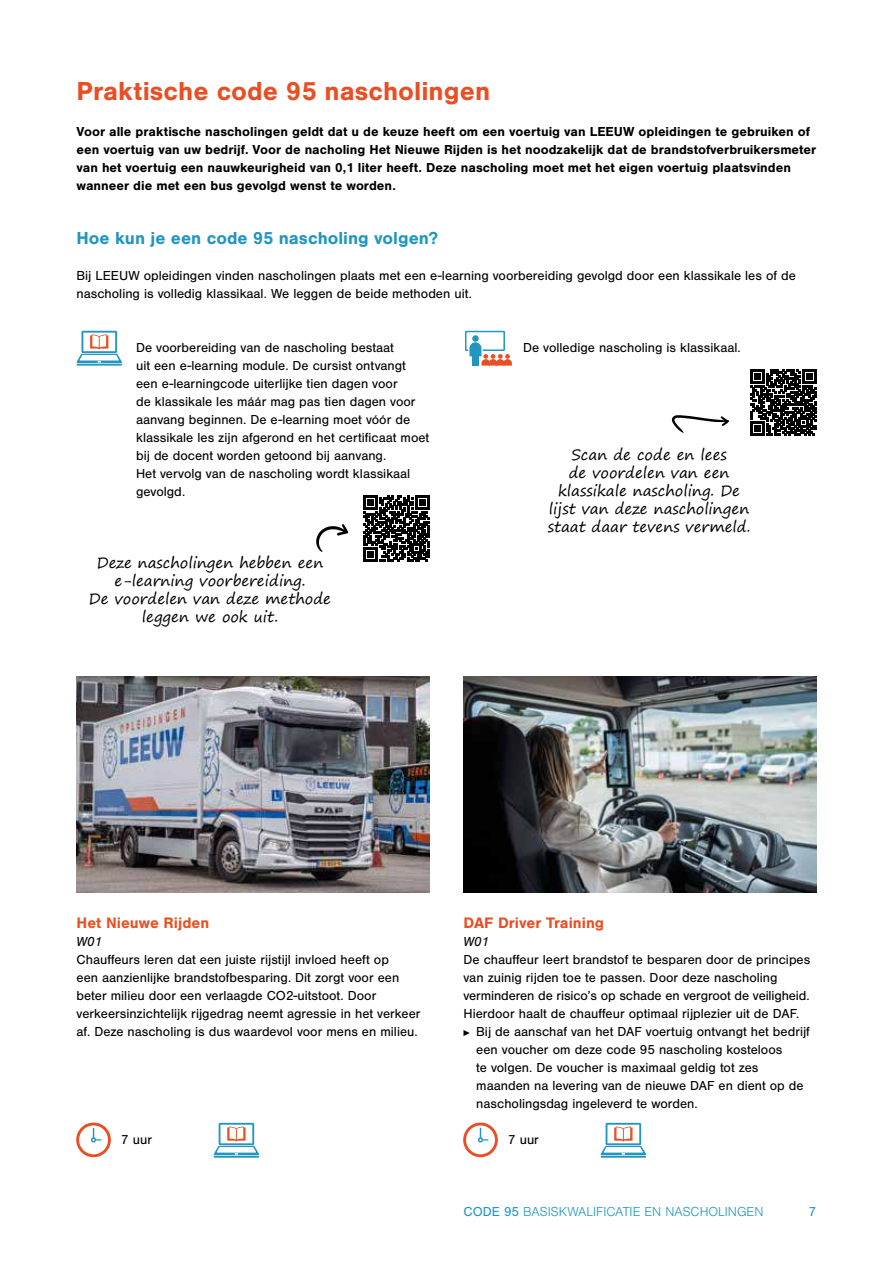
<style>
.page{position:relative;width:893px;height:1263px;background:#fff}
.page>*{position:absolute;margin:0;border:0;box-sizing:border-box;transform-origin:0 0}
.t1{font:700 27px "Nimbus San";color:#e94e24}
.t2{font:700 18px "Nimbus San";color:#2096c0}
.t3{font:700 15.75px "Nimbus San";color:#e94e24}
.t4{font:700 15.75px "Nimbus San";color:#e95123}
.t5{font:15px/18px "Segoe Print";color:#000;text-align:center}
.t6{font:13.5px/18px "Nimbus San";color:#000}
.t7{font:700 13.5px/18px "Nimbus San";color:#000}
.t8{font:300 13.5px "Nimbus San";color:#2096c0}
.t9{font:italic 13.5px "Nimbus San";color:#000}
.t10{font:13.5px "Nimbus San";color:#2096c0}
.s1{font-weight:400}
</style>
<div class="page">
<svg style="left:463px;top:1030px;width:7px;height:6px"></svg>
<hr style="left:214px;top:1156px;width:45px;height:2px;background:#2096c0">
<svg style="left:214px;top:1123px;width:45px;height:32px"></svg>
<hr style="left:601px;top:1156px;width:45px;height:2px;background:#2096c0">
<svg style="left:601px;top:1123px;width:45px;height:32px"></svg>
<div style="left:76px;top:1122px;width:35px;height:35px;border:3px solid #e94e24;border-radius:50%"></div>
<svg style="left:91px;top:1128px;width:10px;height:14px"></svg>
<div style="left:463px;top:1122px;width:35px;height:35px;border:3px solid #e94e24;border-radius:50%"></div>
<svg style="left:478px;top:1128px;width:10px;height:14px"></svg>
<img style="left:77px;top:676px;width:352px;height:216px">
<hr style="left:77px;top:364px;width:45px;height:2px;background:#2096c0">
<svg style="left:77px;top:331px;width:45px;height:32px"></svg>
<div style="left:465px;top:331px;width:40px;height:20px;border:1px solid #2096c0"></div>
<svg style="left:468px;top:341px;width:44px;height:25px"></svg>
<div style="left:472px;top:354px;width:7px;height:12px;background:#2096c0"></div>
<svg style="left:472px;top:335px;width:7px;height:7px"></svg>
<img style="left:463px;top:676px;width:353px;height:216px">
<svg style="left:750px;top:369px;width:67px;height:67px"></svg>
<svg style="left:363px;top:495px;width:67px;height:67px"></svg>
<svg style="left:316px;top:524px;width:32px;height:28px"></svg>
<svg style="left:672px;top:415px;width:57px;height:18px"></svg>
<h1 class="t1" style="left:77px;top:76px;width:415px">Praktische code 95 nascholingen</h1>
<p class="t7" style="left:77px;top:123px;width:741px">Voor alle praktische nascholingen geldt dat u de keuze heeft om een voertuig van LEEUW opleidingen te gebruiken of een voertuig van uw bedrijf. Voor de nacholing Het Nieuwe Rijden is het noodzakelijk dat de brandstofverbruikersmeter van het voertuig een nauwkeurigheid van 0,1 liter heeft. Deze nascholing moet met het eigen voertuig plaatsvinden wanneer die met een bus gevolgd wenst te worden.</p>
<h2 class="t2" style="left:77px;top:228px;width:363px">Hoe kun je een code 95 nascholing volgen?</h2>
<p class="t6" style="left:77px;top:267px;width:721px">Bij LEEUW opleidingen vinden nascholingen plaats met een e-learning voorbereiding gevolgd door een klassikale les of de nascholing is volledig klassikaal. We leggen de beide methoden uit.</p>
<p class="t6" style="left:136px;top:339px;width:295px">De voorbereiding van de nascholing bestaat<br>uit een e-learning module. De cursist ontvangt een e-learningcode uiterlijke tien dagen voor<br>de klassikale les máár mag pas tien dagen voor aanvang beginnen. De e-learning moet vóór de klassikale les zijn afgerond en het certificaat moet bij de docent worden getoond bij aanvang.<br>Het vervolg van de nascholing wordt klassikaal gevolgd.</p>
<p class="t6" style="left:523px;top:339px;width:219px">De volledige nascholing is klassikaal.</p>
<p class="t5" style="left:548px;top:445px;width:204px">Scan de code en lees<br>de voordelen van een klassikale nascholing. De lijst van deze nascholingen staat daar tevens vermeld.</p>
<p class="t5" style="left:89px;top:553px;width:244px">Deze nascholingen hebben een e-learning voorbereiding.<br>De voordelen van deze methode leggen we ook uit.</p>
<p class="t4" style="left:77px;top:914px;width:134px">Het Nieuwe Rijden</p>
<p class="t9" style="left:77px;top:934px;width:27px">W01</p>
<p class="t6" style="left:77px;top:951px;width:345px">Chauffeurs leren dat een juiste rijstijl invloed heeft op<br>een aanzienlijke brandstofbesparing. Dit zorgt voor een beter milieu door een verlaagde CO2-uitstoot. Door verkeersinzichtelijk rijgedrag neemt agressie in het verkeer af. Deze nascholing is dus waardevol voor mens en milieu.</p>
<p class="t3" style="left:463px;top:914px;width:142px">DAF Driver Training</p>
<p class="t9" style="left:463px;top:934px;width:27px">W01</p>
<p class="t6" style="left:463px;top:951px;width:348px">De chauffeur leert brandstof te besparen door de principes</p>
<p class="t6" style="left:463px;top:969px;width:316px">van zuinig rijden toe te passen. Door deze nascholing</p>
<p class="t6" style="left:463px;top:987px;width:348px">verminderen de risico’s op schade en vergroot de veiligheid.</p>
<p class="t6" style="left:463px;top:1005px;width:337px">Hierdoor haalt de chauffeur optimaal rijplezier uit de DAF.</p>
<p class="t6" style="left:476px;top:1023px;width:335px">Bij de aanschaf van het DAF voertuig ontvangt het bedrijf</p>
<p class="t6" style="left:476px;top:1041px;width:308px">een voucher om deze code 95 nascholing kosteloos</p>
<p class="t6" style="left:476px;top:1059px;width:284px">te volgen. De voucher is maximaal geldig tot zes</p>
<p class="t6" style="left:476px;top:1077px;width:329px">maanden na levering van de nieuwe DAF en dient op de</p>
<p class="t6" style="left:476px;top:1095px;width:223px">nascholingsdag ingeleverd te worden.</p>
<p class="t6" style="left:121px;top:1131px;width:32px">7 uur</p>
<p class="t6" style="left:508px;top:1131px;width:32px">7 uur</p>
<p class="t8" style="left:463px;top:1204px;width:301px"><span class="s1">CODE 95</span> BASISKWALIFICATIE EN NASCHOLINGEN</p>
<p class="t10" style="left:809px;top:1204px;width:9px">7</p>
</div>
